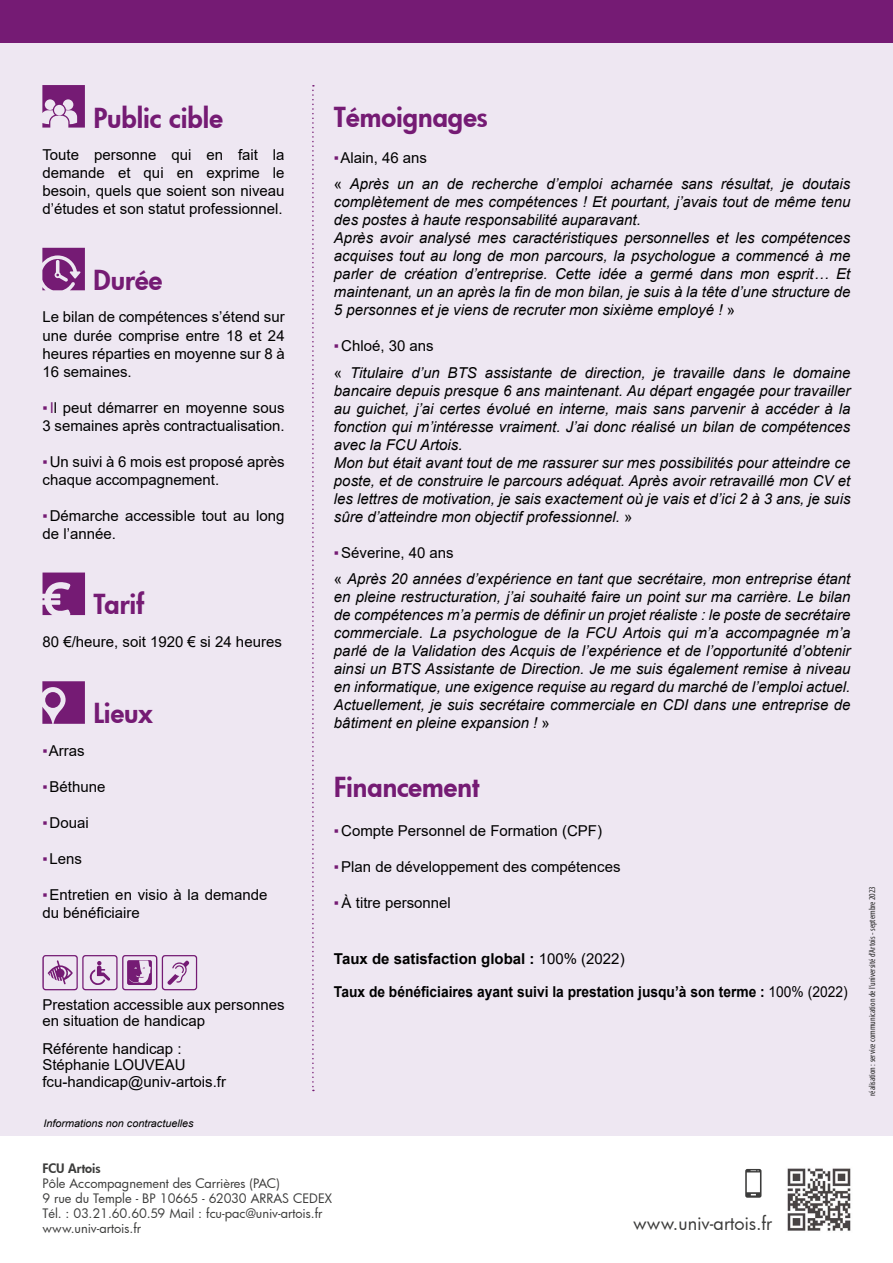
<style>
.page{position:relative;width:893px;height:1263px;background:#fff}
.page>*{position:absolute;margin:0;border:0;box-sizing:border-box;transform-origin:0 0}
.t1{font:800 27px "Futura";color:#751b74}
.t2{font:18px "Futura";color:#3c3c3b}
.t3{font:italic 15px/18px "Arial";color:#000}
.t4{font:15px/18px "Arial";color:#000}
.t5{font:700 15px/33px "Arial";color:#000}
.t6{font:12.75px/15px "Futura";color:#3c3c3b}
.t7{font:800 12.75px "Futura";color:#3c3c3b}
.t8{font:italic 10.5px "Arial";color:#000}
.t9{font:condensed 9px "Myriad Pro";color:#282827}
.s1{color:#751b74}
.s2{font-style:normal;color:#751b74}
.s3{font-style:normal}
.s4{font-weight:400}
</style>
<div class="page">
<div style="left:0;top:43px;width:893px;height:1093px;background:#eee7f2"></div>
<div style="left:0;top:0;width:893px;height:43px;background:#751b74"></div>
<svg style="left:312px;top:85px;width:2px;height:1006px"></svg>
<svg style="left:42px;top:85px;width:43px;height:43px"></svg>
<svg style="left:42px;top:681px;width:43px;height:43px"></svg>
<svg style="left:42px;top:248px;width:43px;height:42px"></svg>
<img style="left:787px;top:1168px;width:64px;height:63px">
<svg style="left:745px;top:1169px;width:16px;height:29px"></svg>
<svg style="left:43px;top:572px;width:42px;height:43px"></svg>
<svg style="left:42px;top:955px;width:155px;height:35px"></svg>
<h1 class="t1" style="left:93px;top:99px;width:131px">Public cible</h1>
<p class="t4" style="left:42px;top:145px;width:244px;text-align:justify">Toute personne qui en fait la demande et qui en exprime le besoin, quels que soient son niveau d’études et son statut professionnel.</p>
<h1 class="t1" style="left:93px;top:262px;width:70px">Durée</h1>
<p class="t4" style="left:43px;top:308px;width:244px;text-align:justify">Le bilan de compétences s’étend sur une durée comprise entre 18 et 24 heures réparties en moyenne sur 8 à 16 semaines.</p>
<p class="t4" style="left:43px;top:398px;width:244px"><span class="s1">▪I</span>l peut démarrer en moyenne sous<br>3 semaines après contractualisation.</p>
<p class="t4" style="left:43px;top:452px;width:244px"><span class="s1">▪</span>Un suivi à 6 mois est proposé après chaque accompagnement.</p>
<p class="t4" style="left:43px;top:506px;width:244px"><span class="s1">▪</span>Démarche accessible tout au long de l’année.</p>
<h1 class="t1" style="left:94px;top:586px;width:52px">Tarif</h1>
<p class="t4" style="left:43px;top:633px;width:241px">80 €/heure, soit 1920 € si 24 heures</p>
<h1 class="t1" style="left:93px;top:695px;width:61px">Lieux</h1>
<p class="t4" style="left:42px;top:742px;width:44px"><span class="s1">▪</span>Arras</p>
<p class="t4" style="left:42px;top:778px;width:65px"><span class="s1">▪</span>Béthune</p>
<p class="t4" style="left:42px;top:814px;width:48px"><span class="s1">▪</span>Douai</p>
<p class="t4" style="left:42px;top:850px;width:41px"><span class="s1">▪</span>Lens</p>
<p class="t4" style="left:42px;top:886px;width:226px"><span class="s1">▪</span>Entretien en visio à la demande du bénéficiaire</p>
<p class="t4" style="left:42px;top:996px;width:244px;line-height:16.5px">Prestation accessible aux personnes en situation de handicap</p>
<p class="t4" style="left:42px;top:1040px;width:185px;line-height:16.5px">Référente handicap :<br>Stéphanie LOUVEAU fcu-handicap@univ-artois.fr</p>
<p class="t8" style="left:43px;top:1117px;width:152px">Informations non contractuelles</p>
<h1 class="t1" style="left:334px;top:99px;width:155px">Témoignages</h1>
<p class="t3" style="left:334px;top:144px;width:518px;line-height:26.5px"><span class="s2">▪</span><span class="s3">Alain, 46 ans<br>«</span> Après un an de recherche d’emploi acharnée sans résultat, je doutais</p>
<p class="t3" style="left:334px;top:193px;width:518px">complètement de mes compétences ! Et pourtant, j’avais tout de même tenu des postes à haute responsabilité auparavant.<br>Après avoir analysé mes caractéristiques personnelles et les compétences acquises tout au long de mon parcours, la psychologue a commencé à me parler de création d’entreprise. Cette idée a germé dans mon esprit… Et maintenant, un an après la fin de mon bilan, je suis à la tête d’une structure de 5 personnes et je viens de recruter mon sixième employé ! <span class="s3">»</span></p>
<p class="t3" style="left:334px;top:333px;width:518px;line-height:26.5px"><span class="s2">▪</span><span class="s3">Chloé, 30 ans<br>«</span> Titulaire d’un BTS assistante de direction, je travaille dans le domaine</p>
<p class="t3" style="left:334px;top:382px;width:518px">bancaire depuis presque 6 ans maintenant. Au départ engagée pour travailler au guichet, j’ai certes évolué en interne, mais sans parvenir à accéder à la fonction qui m’intéresse vraiment. J’ai donc réalisé un bilan de compétences avec la FCU Artois.<br>Mon but était avant tout de me rassurer sur mes possibilités pour atteindre ce poste, et de construire le parcours adéquat. Après avoir retravaillé mon CV et les lettres de motivation, je sais exactement où je vais et d’ici 2 à 3 ans, je suis sûre d’atteindre mon objectif professionnel. <span class="s3">»</span></p>
<p class="t3" style="left:334px;top:540px;width:518px;line-height:26.5px"><span class="s2">▪</span><span class="s3">Séverine, 40 ans<br>«</span> Après 20 années d’expérience en tant que secrétaire, mon entreprise étant</p>
<p class="t3" style="left:334px;top:588px;width:518px;text-align:justify">en pleine restructuration, j’ai souhaité faire un point sur ma carrière. Le bilan de compétences m’a permis de définir un projet réaliste : le poste de secrétaire commerciale. La psychologue de la FCU Artois qui m’a accompagnée m’a parlé de la Validation des Acquis de l’expérience et de l’opportunité d’obtenir ainsi un BTS Assistante de Direction. Je me suis également remise à niveau en informatique, une exigence requise au regard du marché de l’emploi actuel.<br>Actuellement, je suis secrétaire commerciale en CDI dans une entreprise de bâtiment en pleine expansion ! <span class="s3">»</span></p>
<h1 class="t1" style="left:334px;top:769px;width:147px">Financement</h1>
<p class="t4" style="left:334px;top:822px;width:270px"><span class="s1">▪</span>Compte Personnel de Formation (CPF)</p>
<p class="t4" style="left:334px;top:858px;width:288px"><span class="s1">▪</span>Plan de développement des compétences</p>
<p class="t4" style="left:334px;top:894px;width:118px"><span class="s1">▪</span>À titre personnel</p>
<p class="t5" style="left:334px;top:942px;width:515px">Taux de satisfaction global : <span class="s4">100% (2022)<br></span>Taux de bénéficiaires ayant suivi la prestation jusqu’à son terme : <span class="s4">100% (2022)</span></p>
<p class="t7" style="left:43px;top:1159px;width:60px">FCU Artois</p>
<p class="t6" style="left:43px;top:1175px;width:291px">Pôle Accompagnement des Carrières (PAC)<br>9 rue du Temple - BP 10665 - 62030 ARRAS CEDEX Tél. : 03.21.60.60.59 Mail : fcu-pac@univ-artois.fr www.univ-artois.fr</p>
<p class="t2" style="left:633px;top:1211px;width:141px">www.univ-artois.fr</p>
<p class="t9" style="left:867px;top:1096px;width:211px;rotate:-90deg">réalisation : service communication de l’université d’Artois - septembre 2023</p>
</div>
